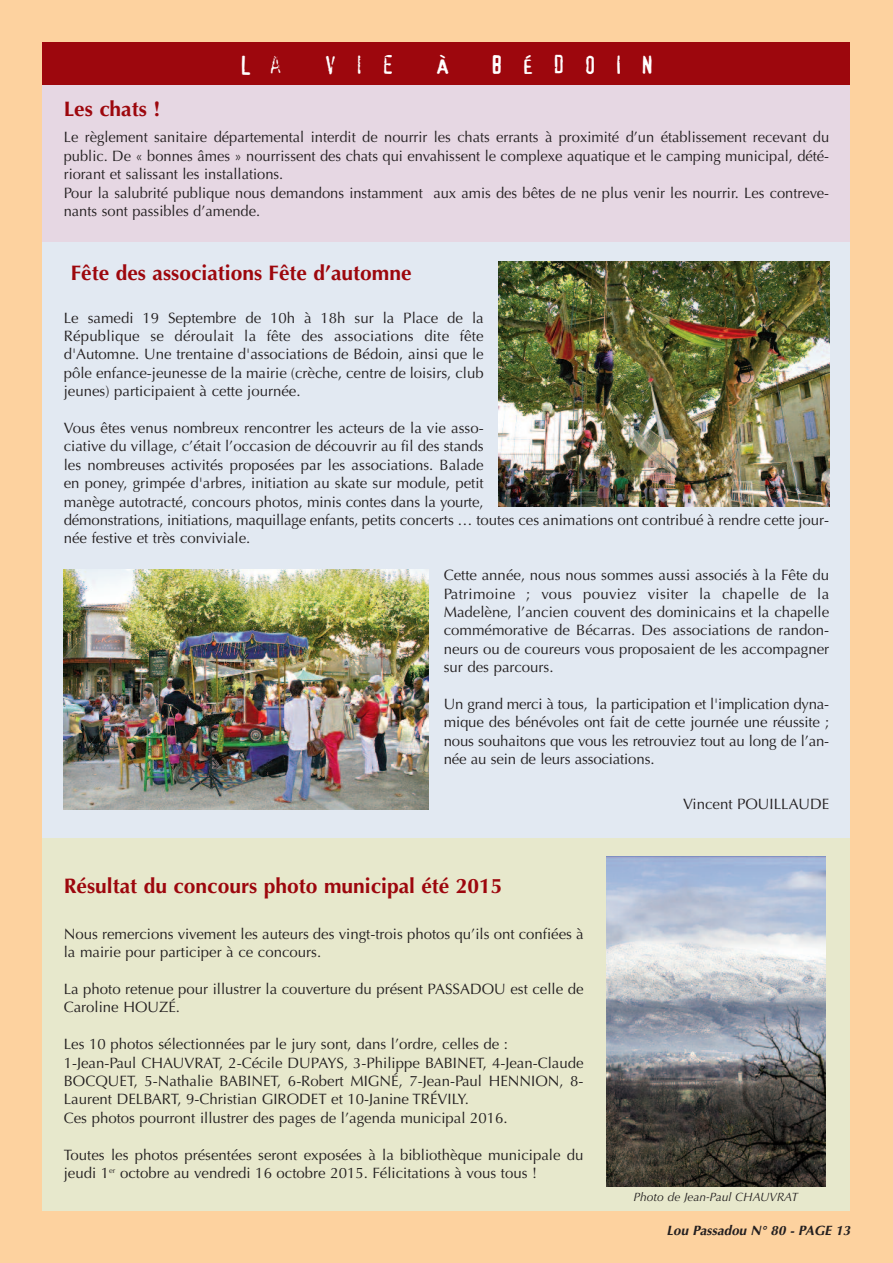
<style>
.page{position:relative;width:893px;height:1263px;background:#fdd29f}
.page>*{position:absolute;margin:0;border:0;box-sizing:border-box;transform-origin:0 0}
.t1{font:24.75px "Confidential";letter-spacing:.75em;color:#fff}
.t2{font:700 21px "Optima";color:#9d070d}
.t3{font:15px/18.5px "Optima";color:#231f20}
.t4{font:italic 700 13.5px "Optima";color:#231f20}
.t5{font:italic 12px "Optima";color:#231f20}
</style>
<div class="page">
<div style="left:43px;top:85px;width:807px;height:157px;background:#e6d7e3"></div>
<div style="left:43px;top:43px;width:807px;height:42px;background:#9d070d"></div>
<div style="left:43px;top:838px;width:807px;height:372px;background:#e7e8cc"></div>
<div style="left:43px;top:242px;width:807px;height:596px;background:#e2e9f2"></div>
<img style="left:499px;top:261px;width:331px;height:245px">
<img style="left:64px;top:569px;width:365px;height:241px">
<img style="left:607px;top:856px;width:218px;height:330px">
<h2 class="t2" style="left:64px;top:96px;width:98px">Les chats !</h2>
<h1 class="t1" style="left:239px;top:51px;width:44px">L A</h1>
<h1 class="t1" style="left:324px;top:51px;width:72px">VIE</h1>
<h1 class="t1" style="left:436px;top:51px;width:14px">À</h1>
<h1 class="t1" style="left:491px;top:51px;width:164px">BÉDOIN</h1>
<p class="t3" style="left:64px;top:130px;width:767px">Le règlement sanitaire départemental interdit de nourrir les chats errants à proximité d’un établissement recevant du public. De « bonnes âmes » nourrissent des chats qui envahissent le complexe aquatique et le camping municipal, dété&shy;riorant et salissant les installations.<br>Pour la salubrité publique nous demandons instamment aux amis des bêtes de ne plus venir les nourrir. Les contreve&shy;nants sont passibles d’amende.</p>
<h2 class="t2" style="left:71px;top:261px;width:342px">Fête des associations Fête d’automne</h2>
<p class="t3" style="left:64px;top:310px;width:421px;text-align:justify">Le samedi 19 Septembre de 10h à 18h sur la Place de la République se déroulait la fête des associations dite fête d'Automne. Une trentaine d'associations de Bédoin, ainsi que le pôle enfance-jeunesse de la mairie (crèche, centre de loisirs, club jeunes) participaient à cette journée.</p>
<p class="t3" style="left:64px;top:420px;width:767px">Vous êtes venus nombreux rencontrer les acteurs de la vie asso-<br>ciative du village, c’était l’occasion de découvrir au fil des stands<br>les nombreuses activités proposées par les associations. Balade<br>en poney, grimpée d'arbres, initiation au skate sur module, petit<br>manège autotracté, concours photos, minis contes dans la yourte,<br>démonstrations, initiations, maquillage enfants, petits concerts … toutes ces animations ont contribué à rendre cette jour&shy;née festive et très conviviale.</p>
<p class="t3" style="left:444px;top:567px;width:387px;text-align:justify">Cette année, nous nous sommes aussi associés à la Fête du Patrimoine ; vous pouviez visiter la chapelle de la Madelène, l’ancien couvent des dominicains et la chapelle commémorative de Bécarras. Des associations de randon&shy;neurs ou de coureurs vous proposaient de les accompagner sur des parcours.</p>
<p class="t3" style="left:444px;top:696px;width:387px;text-align:justify">Un grand merci à tous, la participation et l'implication dyna&shy;mique des bénévoles ont fait de cette journée une réussite ; nous souhaitons que vous les retrouviez tout au long de l’an&shy;née au sein de leurs associations.</p>
<p class="t3" style="left:683px;top:796px;width:148px">Vincent POUILLAUDE</p>
<h2 class="t2" style="left:64px;top:874px;width:440px">Résultat du concours photo municipal été 2015</h2>
<p class="t3" style="left:64px;top:926px;width:521px">Nous remercions vivement les auteurs des vingt-trois photos qu’ils ont confiées à la mairie pour participer à ce concours.</p>
<p class="t3" style="left:64px;top:981px;width:521px">La photo retenue pour illustrer la couverture du présent PASSADOU est celle de<br>Caroline HOUZÉ.</p>
<p class="t3" style="left:64px;top:1036px;width:521px">Les 10 photos sélectionnées par le jury sont, dans l’ordre, celles de :<br>1-Jean-Paul CHAUVRAT, 2-Cécile DUPAYS, 3-Philippe BABINET, 4-Jean-Claude BOCQUET, 5-Nathalie BABINET, 6-Robert MIGNÉ, 7-Jean-Paul HENNION, 8- Laurent DELBART, 9-Christian GIRODET et 10-Janine TRÉVILY.<br>Ces photos pourront illustrer des pages de l’agenda municipal 2016.</p>
<p class="t3" style="left:64px;top:1147px;width:521px">Toutes les photos présentées seront exposées à la bibliothèque municipale du jeudi 1<sup>er</sup> octobre au vendredi 16 octobre 2015. Félicitations à vous tous !</p>
<p class="t5" style="left:634px;top:1192px;width:166px">Photo de Jean-Paul CHAUVRAT</p>
<p class="t4" style="left:666px;top:1225px;width:185px">Lou Passadou N° 80 - PAGE 13</p>
</div>
